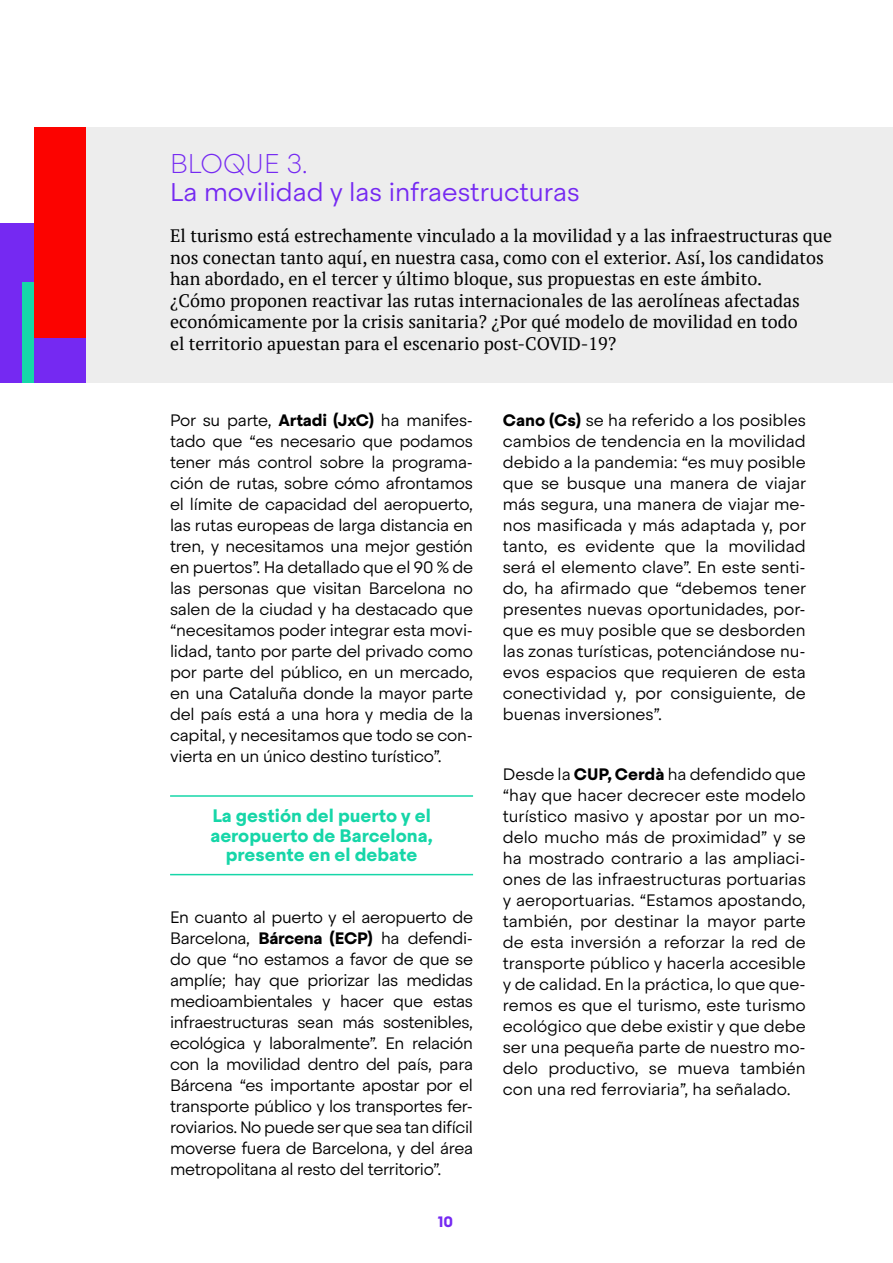
<style>
.page{position:relative;width:893px;height:1263px;background:#fff}
.page>*{position:absolute;margin:0;border:0;box-sizing:border-box;transform-origin:0 0}
.Bloc{font:200 27px "Steradian";color:#7529f2}
.Bloc-2{font:300 25.5px "Steradian";color:#7529f2}
.PTserif{font:18px/21.6px "PT Serif";color:#000}
.Destacat{font:700 18px/19.5px "Steradian";color:#16d6a8;text-align:center}
.Text{font:300 16.5px/21px "Steradian";letter-spacing:-.015em;color:#000;text-align:justify}
.t1{font:700 15px "Steradian";color:#7529f2}
.s1{font-weight:700}
</style>
<div class="page">
<div style="left:85px;top:128px;width:808px;height:255px;background:#ededed"></div>
<div style="left:0;top:223px;width:85px;height:160px;background:#7529f2"></div>
<div style="left:34px;top:128px;width:51px;height:210px;background:#fc0300"></div>
<div style="left:22px;top:282px;width:11px;height:101px;background:#16d6a8"></div>
<hr style="left:170px;top:795px;width:303px;height:2px;background:#16d6a8">
<hr style="left:170px;top:874px;width:303px;height:1px;background:#16d6a8">
<p class="Bloc" style="left:170px;top:148px;width:139px">BLOQUE 3.</p>
<p class="Bloc-2" style="left:170px;top:177px;width:411px">La movilidad y las infraestructuras</p>
<p class="PTserif" style="left:170px;top:225px;width:664px">El turismo está estrechamente vinculado a la movilidad y a las infraestructuras que nos conectan tanto aquí, en nuestra casa, como con el exterior. Así, los candidatos han abordado, en el tercer y último bloque, sus propuestas en este ámbito.<br>¿Cómo proponen reactivar las rutas internacionales de las aerolíneas afectadas económicamente por la crisis sanitaria? ¿Por qué modelo de movilidad en todo<br>el territorio apuestan para el escenario post-COVID-19?</p>
<p class="Text" style="left:170px;top:410px;width:304px">Por su parte, <span class="s1">Artadi (JxC)</span> ha manifes&shy;tado que “es necesario que podamos tener más control sobre la programa&shy;ción de rutas, sobre cómo afrontamos el límite de capacidad del aeropuerto, las rutas europeas de larga distancia en tren, y necesitamos una mejor gestión en puertos”. Ha detallado que el 90 % de las personas que visitan Barcelona no salen de la ciudad y ha destacado que “necesitamos poder integrar esta movi&shy;lidad, tanto por parte del privado como por parte del público, en un mercado, en una Cataluña donde la mayor parte del país está a una hora y media de la capital, y necesitamos que todo se con&shy;vierta en un único destino turístico”.</p>
<p class="Destacat" style="left:210px;top:806px;width:224px">La gestión del puerto y el aeropuerto de Barcelona, presente en el debate</p>
<p class="Text" style="left:170px;top:906px;width:305px">En cuanto al puerto y el aeropuerto de Barcelona, <span class="s1">Bárcena (ECP)</span> ha defendi&shy;do que “no estamos a favor de que se amplíe; hay que priorizar las medidas medioambientales y hacer que estas infraestructuras sean más sostenibles, ecológica y laboralmente”. En relación con la movilidad dentro del país, para Bárcena “es importante apostar por el transporte público y los transportes fer&shy;roviarios. No puede ser que sea tan difícil moverse fuera de Barcelona, y del área metropolitana al resto del territorio”.</p>
<p class="t1" style="left:438px;top:1213px;width:17px">10</p>
<p class="Text" style="left:503px;top:410px;width:305px"><span class="s1">Cano (Cs)</span> se ha referido a los posibles cambios de tendencia en la movilidad debido a la pandemia: “es muy posible que se busque una manera de viajar más segura, una manera de viajar me&shy;nos masificada y más adaptada y, por tanto, es evidente que la movilidad será el elemento clave”. En este senti&shy;do, ha afirmado que “debemos tener presentes nuevas oportunidades, por&shy;que es muy posible que se desborden las zonas turísticas, potenciándose nu&shy;evos espacios que requieren de esta conectividad y, por consiguiente, de buenas inversiones”.</p>
<p class="Text" style="left:503px;top:764px;width:304px">Desde la <span class="s1">CUP, Cerdà</span> ha defendido que “hay que hacer decrecer este modelo turístico masivo y apostar por un mo&shy;delo mucho más de proximidad” y se ha mostrado contrario a las ampliaci&shy;ones de las infraestructuras portuarias y aeroportuarias. “Estamos apostando, también, por destinar la mayor parte de esta inversión a reforzar la red de transporte público y hacerla accesible y de calidad. En la práctica, lo que que&shy;remos es que el turismo, este turismo ecológico que debe existir y que debe ser una pequeña parte de nuestro mo&shy;delo productivo, se mueva también con una red ferroviaria”, ha señalado.</p>
</div>
